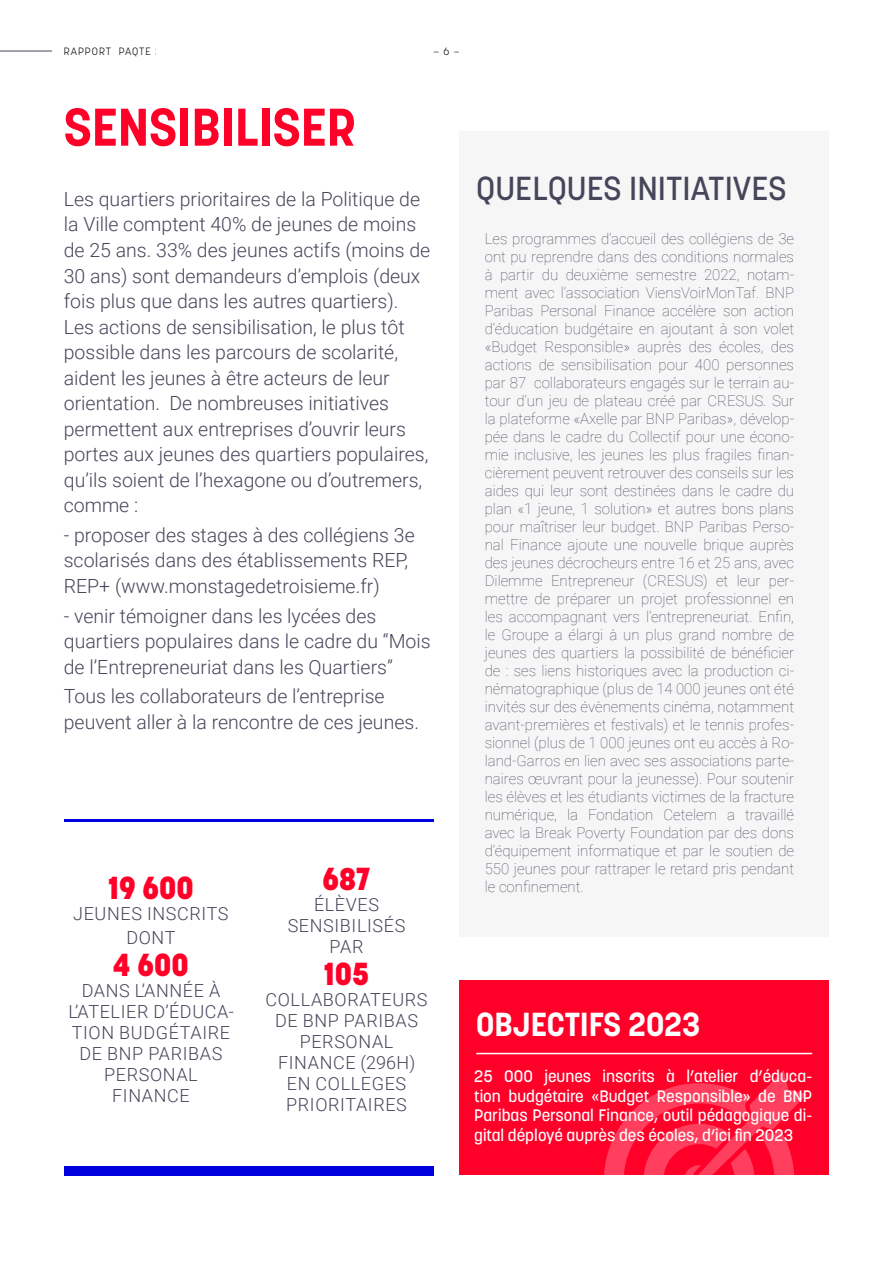
<style>
.page{position:relative;width:893px;height:1263px;background:#fff}
.page>*{position:absolute;margin:0;border:0;box-sizing:border-box;transform-origin:0 0}
.LABOR1{font:700 52.5px "Korolev";color:#ff0029}
.LABOR1-2{font:500 33px "Korolev";color:#46465a}
.LABOR1-3{font:700 33px "Korolev";color:#fff}
.LABOR1-4{font:800 31.5px "Korolev";color:#ff0029}
.LABOR1-5{font:300 19.5px/25.5px "Roboto";color:#46465a}
.LABOR1-6{font:300 18px/21px "Roboto";letter-spacing:.035em;color:#46465a;text-align:center}
.t1{font:500 16.5px/19.8px "Korolev";color:#fff;text-align:justify}
.t2{font:100 15px/18px "Roboto";color:#46465a;text-align:justify}
.t3{font:300 10.5px "Korolev";letter-spacing:.1em;color:#000}
</style>
<div class="page">
<hr style="left:0;top:51px;width:52px;height:1px;background:#46465a">
<div style="left:459px;top:980px;width:370px;height:194px;background:#ff0029"></div>
<div style="left:459px;top:132px;width:370px;height:805px;background:#f6f6f7"></div>
<hr style="left:476px;top:1053px;width:336px;height:1px;background:#fff">
<hr style="left:64px;top:820px;width:370px;height:2px;background:#0000de">
<svg style="left:602px;top:1070px;width:205px;height:105px"></svg>
<div style="left:64px;top:1166px;width:370px;height:10px;background:#0000de"></div>
<p class="t3" style="left:64px;top:44px;width:121px">RAPPORT PAQTE 2020</p>
<p class="t3" style="left:433px;top:44px;width:28px">— 6 —</p>
<p class="LABOR1" style="left:64px;top:94px;width:294px">SENSIBILISER</p>
<p class="LABOR1-5" style="left:64px;top:186px;width:368px">Les quartiers prioritaires de la Politique de la Ville comptent 40% de jeunes de moins de 25 ans. 33% des jeunes actifs (moins de 30 ans) sont demandeurs d’emplois (deux fois plus que dans les autres quartiers).<br>Les actions de sensibilisation, le plus tôt possible dans les parcours de scolarité, aident les jeunes à être acteurs de leur orientation. De nombreuses initiatives permettent aux entreprises d’ouvrir leurs portes aux jeunes des quartiers populaires, qu’ils soient de l’hexagone ou d’outremers, comme :</p>
<p class="LABOR1-5" style="left:64px;top:521px;width:352px">- proposer des stages à des collégiens 3e scolarisés dans des établissements REP,<br>REP+ (www.monstagedetroisieme.fr)</p>
<p class="LABOR1-5" style="left:64px;top:602px;width:368px">- venir témoigner dans les lycées des quartiers populaires dans le cadre du “Mois de l’Entrepreneuriat dans les Quartiers”</p>
<p class="LABOR1-5" style="left:64px;top:683px;width:357px">Tous les collaborateurs de l’entreprise peuvent aller à la rencontre de ces jeunes.</p>
<p class="LABOR1-4" style="left:108px;top:868px;width:87px">19 600</p>
<p class="LABOR1-6" style="left:73px;top:901px;width:157px;line-height:24px">JEUNES INSCRITS<br>DONT</p>
<p class="LABOR1-4" style="left:113px;top:945px;width:77px">4 600</p>
<p class="LABOR1-6" style="left:68px;top:979px;width:167px">DANS L’ANNÉE À<br>L’ATELIER D’ÉDUCA-<br>TION BUDGÉTAIRE<br>DE BNP PARIBAS<br>PERSONAL</p>
<p class="LABOR1-6" style="left:112px;top:1084px;width:79px">FINANCE</p>
<p class="LABOR1-4" style="left:323px;top:859px;width:49px">687</p>
<p class="LABOR1-6" style="left:314px;top:893px;width:67px">ÉLÈVES</p>
<p class="LABOR1-6" style="left:288px;top:914px;width:119px">SENSIBILISÉS</p>
<p class="LABOR1-6" style="left:330px;top:935px;width:35px">PAR</p>
<p class="LABOR1-4" style="left:324px;top:954px;width:47px">105</p>
<p class="LABOR1-6" style="left:265px;top:988px;width:164px">COLLABORATEURS<br>DE BNP PARIBAS<br>PERSONAL</p>
<p class="LABOR1-6" style="left:278px;top:1051px;width:139px">FINANCE (296H)</p>
<p class="LABOR1-6" style="left:287px;top:1072px;width:121px">EN COLLEGES</p>
<p class="LABOR1-6" style="left:286px;top:1093px;width:122px">PRIORITAIRES</p>
<p class="LABOR1-2" style="left:476px;top:167px;width:312px">QUELQUES INITIATIVES</p>
<p class="t2" style="left:485px;top:229px;width:311px">Les programmes d’accueil des collégiens de 3e ont pu reprendre dans des conditions normales à partir du deuxième semestre 2022, notam&shy;ment avec l’association ViensVoirMonTaf. BNP Paribas Personal Finance accélère son action d’éducation budgétaire en ajoutant à son volet «Budget Responsible» auprès des écoles, des actions de sensibilisation pour 400 personnes par 87 collaborateurs engagés sur le terrain au&shy;tour d’un jeu de plateau créé par CRESUS. Sur la plateforme «Axelle par BNP Paribas», dévelop&shy;pée dans le cadre du Collectif pour une écono&shy;mie inclusive, les jeunes les plus fragiles finan&shy;cièrement peuvent retrouver des conseils sur les aides qui leur sont destinées dans le cadre du plan «1 jeune, 1 solution» et autres bons plans pour maîtriser leur budget. BNP Paribas Perso&shy;nal Finance ajoute une nouvelle brique auprès des jeunes décrocheurs entre 16 et 25 ans, avec Dilemme Entrepreneur (CRESUS) et leur per&shy;mettre de préparer un projet professionnel en les accompagnant vers l’entrepreneuriat. Enfin, le Groupe a élargi à un plus grand nombre de jeunes des quartiers la possibilité de bénéficier de : ses liens historiques avec la production ci&shy;nématographique (plus de 14 000 jeunes ont été invités sur des évènements cinéma, notamment avant-premières et festivals) et le tennis profes&shy;sionnel (plus de 1 000 jeunes ont eu accès à Ro&shy;land-Garros en lien avec ses associations parte&shy;naires œuvrant pour la jeunesse). Pour soutenir les élèves et les étudiants victimes de la fracture numérique, la Fondation Cetelem a travaillé avec la Break Poverty Foundation par des dons d’équipement informatique et par le soutien de 550 jeunes pour rattraper le retard pris pendant le confinement.</p>
<p class="LABOR1-3" style="left:476px;top:1003px;width:225px">OBJECTIFS 2023</p>
<p class="t1" style="left:474px;top:1066px;width:340px">25 000 jeunes inscrits à l’atelier d’éduca&shy;tion budgétaire «Budget Responsible» de BNP Paribas Personal Finance, outil pédagogique di&shy;gital déployé auprès des écoles, d’ici fin 2023</p>
</div>
